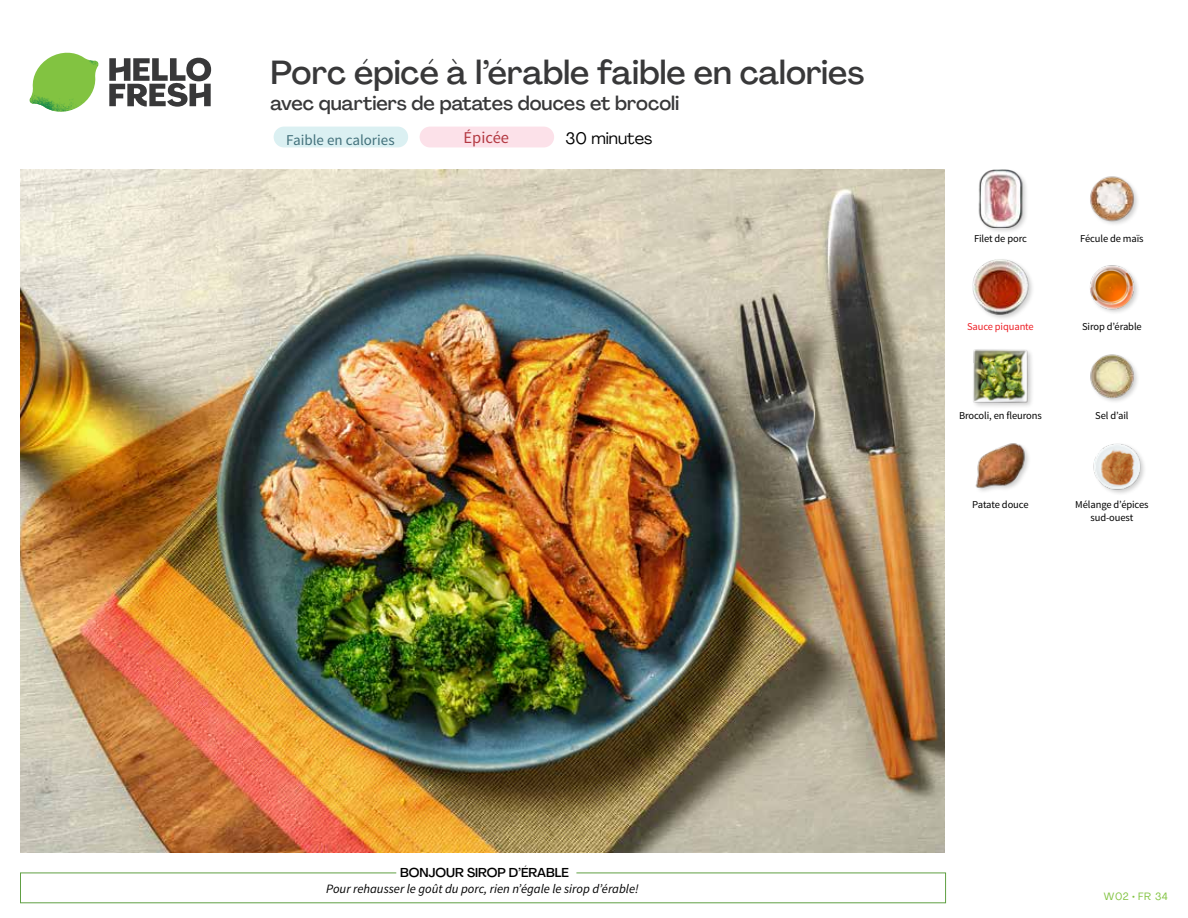
<style>
.page{position:relative;width:1188px;height:918px;background:#fff}
.page>*{position:absolute;margin:0;border:0;box-sizing:border-box;transform-origin:0 0}
.t1{font:500 33px "Agrandir";color:#383839}
.t2{font:500 19.5px "Agrandir";color:#383839}
.t3{font:16.5px "Agrandir";color:#000}
.t4{font:16.5px "Source Sans Pro";color:#b33841}
.t5{font:15px "Source Sans Pro";color:#43717b}
.t6{font:italic 12.75px "Source Sans Pro";color:#000}
.t7{font:500 12.75px "Agrandir";color:#000}
.t8{font:10.5px/13.5px "Source Sans Pro";letter-spacing:-.01em;color:#000;text-align:center}
.t9{font:10.5px "Source Sans Pro";letter-spacing:-.01em;color:#ed1d24}
.t10{font:10.5px "Agrandir";letter-spacing:.05em;color:#82c341}
</style>
<div class="page">
<div style="left:420px;top:127px;width:134px;height:20px;background:#fce1e9;border-radius:10px"></div>
<div style="left:274px;top:127px;width:134px;height:20px;background:#dbf0f2;border-radius:10px"></div>
<svg style="left:109px;top:57px;width:102px;height:50px"></svg>
<svg style="left:34px;top:53px;width:62px;height:40px"></svg>
<img style="left:67px;top:53px;width:32px;height:26px">
<img style="left:33px;top:75px;width:59px;height:11px">
<img style="left:29px;top:79px;width:61px;height:33px">
<img style="left:65px;top:86px;width:27px;height:25px">
<div style="left:20px;top:873px;width:926px;height:30px;border:1px solid #609f43"></div>
<div style="left:396px;top:865px;width:180px;height:15px;background:#fff"></div>
<img style="left:21px;top:170px;width:924px;height:682px">
<div style="left:1093px;top:443px;width:54px;height:53px;background:#000;opacity:.2"></div>
<img style="left:1093px;top:443px;width:48px;height:53px">
<img style="left:975px;top:443px;width:54px;height:48px">
<img style="left:1090px;top:354px;width:48px;height:48px">
<div style="left:972px;top:348px;width:62px;height:61px;background:#000;opacity:.2"></div>
<img style="left:972px;top:348px;width:57px;height:57px">
<img style="left:1090px;top:265px;width:48px;height:48px">
<div style="left:972px;top:258px;width:63px;height:64px;background:#000;opacity:.2"></div>
<img style="left:972px;top:259px;width:57px;height:57px">
<img style="left:1090px;top:176px;width:48px;height:48px">
<div style="left:978px;top:169px;width:51px;height:65px;background:#000;opacity:.2"></div>
<img style="left:978px;top:170px;width:51px;height:57px">
<h1 class="t1" style="left:271px;top:52px;width:595px">Porc épicé à l’érable faible en calories</h1>
<h2 class="t2" style="left:271px;top:91px;width:410px">avec quartiers de patates douces et brocoli</h2>
<h3 class="t5" style="left:286px;top:130px;width:110px">Faible en calories</h3>
<h3 class="t4" style="left:464px;top:128px;width:47px">Épicée</h3>
<h3 class="t3" style="left:566px;top:128px;width:88px">30 minutes</h3>
<p class="t8" style="left:974px;top:232px;width:54px">Filet de porc</p>
<p class="t8" style="left:1080px;top:232px;width:65px">Fécule de maïs</p>
<p class="t9" style="left:967px;top:320px;width:68px">Sauce piquante</p>
<p class="t8" style="left:1082px;top:320px;width:61px">Sirop d’érable</p>
<p class="t8" style="left:959px;top:409px;width:84px">Brocoli, en fleurons</p>
<p class="t8" style="left:1095px;top:409px;width:35px">Sel d’ail</p>
<p class="t8" style="left:972px;top:498px;width:58px">Patate douce</p>
<p class="t8" style="left:1075px;top:498px;width:75px">Mélange d’épices sud-ouest</p>
<p class="t7" style="left:400px;top:864px;width:170px">BONJOUR SIROP D’ÉRABLE</p>
<p class="t6" style="left:326px;top:881px;width:314px">Pour rehausser le goût du porc, rien n’égale le sirop d’érable!</p>
<p class="t10" style="left:1104px;top:890px;width:65px">W02 • FR 34</p>
</div>
